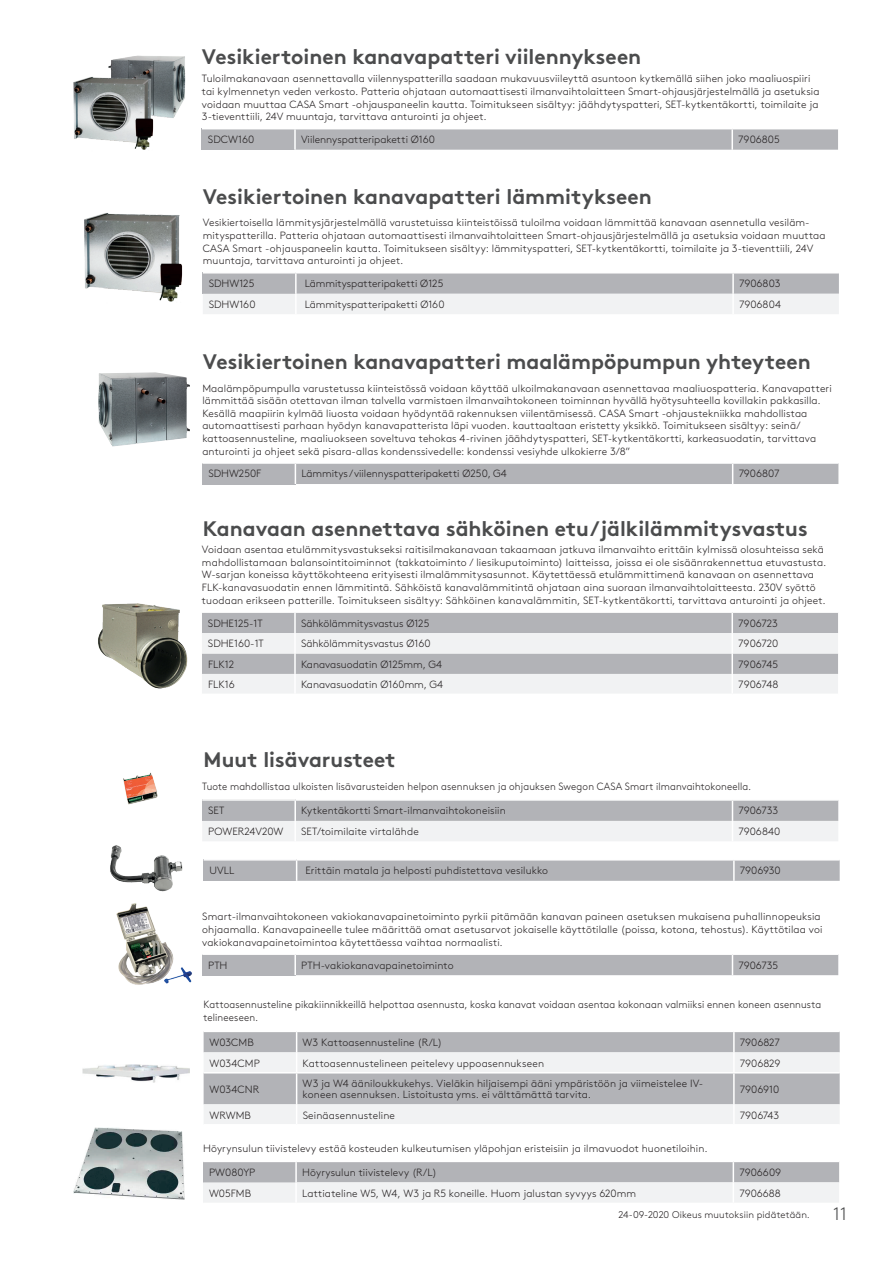
<style>
.page{position:relative;width:893px;height:1263px;background:#fff}
.page>*{position:absolute;margin:0;border:0;box-sizing:border-box;transform-origin:0 0}
.t1{font:700 21px "Swegon Brown";color:#4b4c4d}
.t2{font:300 18px "Swegon Brown";color:#4b4c4d}
.t3{font:300 10.5px/12.6px "Swegon Brown";letter-spacing:.01em;color:#231f20}
.t4{font:300 10.5px/12.6px "Swegon Brown";letter-spacing:.01em;color:#231f20;scale:.95 1}
.t5{font:300 9.75px "Swegon Brown";letter-spacing:.015em;color:#231f20}
</style>
<div class="page">
<img style="left:110px;top:845px;width:73px;height:47px">
<img style="left:73px;top:1127px;width:111px;height:73px">
<img style="left:116px;top:903px;width:76px;height:82px">
<img style="left:98px;top:372px;width:92px;height:74px">
<img style="left:123px;top:773px;width:35px;height:31px">
<img style="left:83px;top:1065px;width:107px;height:17px">
<div style="left:202px;top:954px;width:93px;height:21px;background:#b2b3b7"></div>
<hr style="left:294px;top:955px;width:2px;height:20px;background:#fff">
<div style="left:296px;top:955px;width:542px;height:20px;background:#b2b3b7"></div>
<hr style="left:202px;top:953px;width:93px;height:2px;background:#fff">
<svg style="left:203px;top:1162px;width:636px;height:40px"></svg>
<svg style="left:202px;top:801px;width:636px;height:40px"></svg>
<svg style="left:203px;top:273px;width:636px;height:41px"></svg>
<hr style="left:295px;top:273px;width:2px;height:21px;background:#fff">
<hr style="left:732px;top:273px;width:2px;height:21px;background:#fff">
<hr style="left:295px;top:294px;width:2px;height:20px;background:#fff">
<hr style="left:732px;top:294px;width:2px;height:20px;background:#fff">
<div style="left:202px;top:129px;width:93px;height:21px;background:#b2b3b7"></div>
<svg style="left:296px;top:129px;width:542px;height:21px;background:#b4b5b9"></svg>
<hr style="left:294px;top:129px;width:2px;height:21px;background:#fff">
<hr style="left:731px;top:129px;width:2px;height:21px;background:#fff">
<div style="left:202px;top:463px;width:93px;height:21px;background:#b2b3b7"></div>
<div style="left:296px;top:464px;width:542px;height:20px;background:#b2b3b7"></div>
<hr style="left:202px;top:462px;width:93px;height:2px;background:#fff">
<img style="left:73px;top:55px;width:113px;height:95px">
<img style="left:84px;top:213px;width:99px;height:89px">
<img style="left:98px;top:603px;width:90px;height:86px">
<svg style="left:202px;top:613px;width:636px;height:80px"></svg>
<hr style="left:294px;top:613px;width:2px;height:20px;background:#fff">
<hr style="left:731px;top:613px;width:2px;height:20px;background:#fff">
<hr style="left:294px;top:633px;width:2px;height:20px;background:#fff">
<hr style="left:731px;top:633px;width:2px;height:20px;background:#fff">
<hr style="left:294px;top:653px;width:2px;height:21px;background:#fff">
<hr style="left:731px;top:653px;width:2px;height:21px;background:#fff">
<hr style="left:294px;top:674px;width:2px;height:20px;background:#fff">
<hr style="left:731px;top:674px;width:2px;height:20px;background:#fff">
<div style="left:204px;top:860px;width:93px;height:21px;background:#b2b3b7"></div>
<svg style="left:296px;top:860px;width:544px;height:21px;background:#b4b5b9"></svg>
<hr style="left:733px;top:860px;width:2px;height:21px;background:#fff">
<svg style="left:204px;top:1032px;width:636px;height:92px"></svg>
<hr style="left:733px;top:1104px;width:2px;height:20px;background:#fff">
<hr style="left:204px;top:1072px;width:93px;height:1px;background:#fff">
<hr style="left:297px;top:1072px;width:437px;height:1px;background:#fff">
<hr style="left:734px;top:1072px;width:106px;height:1px;background:#fff">
<h1 class="t1" style="left:202px;top:40px;width:441px">Vesikiertoinen kanavapatteri viilennykseen</h1>
<p class="t3" style="left:202px;top:72px;width:619px">Tuloilmakanavaan asennettavalla viilennyspatterilla saadaan mukavuusviileyttä asuntoon kytkemällä siihen joko maaliuospiiri tai kylmennetyn veden verkosto. Patteria ohjataan automaattisesti ilmanvaihtolaitteen Smart-ohjausjärjestelmällä ja asetuksia voidaan muuttaa CASA Smart -ohjauspaneelin kautta. Toimitukseen sisältyy: jäähdytyspatteri, SET-kytkentäkortti, toimilaite ja 3-tieventtiili, 24V muuntaja, tarvittava anturointi ja ohjeet.</p>
<p class="t3" style="left:208px;top:132px;width:48px">SDCW160</p>
<p class="t3" style="left:301px;top:132px;width:136px">Viilennyspatteripaketti Ø160</p>
<p class="t3" style="left:738px;top:132px;width:43px">7906805</p>
<h1 class="t1" style="left:203px;top:179px;width:450px">Vesikiertoinen kanavapatteri lämmitykseen</h1>
<p class="t3" style="left:203px;top:216px;width:624px">Vesikiertoisella lämmitysjärjestelmällä varustetuissa kiinteistöissä tuloilma voidaan lämmittää kanavaan asennetulla vesiläm&shy;mityspatterilla. Patteria ohjataan automaattisesti ilmanvaihtolaitteen Smart-ohjausjärjestelmällä ja asetuksia voidaan muuttaa CASA Smart -ohjauspaneelin kautta. Toimitukseen sisältyy: lämmityspatteri, SET-kytkentäkortti, toimilaite ja 3-tieventtiili, 24V muuntaja, tarvittava anturointi ja ohjeet.</p>
<p class="t3" style="left:209px;top:276px;width:47px">SDHW125</p>
<p class="t3" style="left:305px;top:276px;width:140px">Lämmityspatteripaketti Ø125</p>
<p class="t3" style="left:739px;top:276px;width:43px">7906803</p>
<p class="t3" style="left:209px;top:297px;width:48px">SDHW160</p>
<p class="t3" style="left:305px;top:297px;width:141px">Lämmityspatteripaketti Ø160</p>
<p class="t3" style="left:739px;top:297px;width:43px">7906804</p>
<h1 class="t1" style="left:203px;top:345px;width:609px">Vesikiertoinen kanavapatteri maalämpöpumpun yhteyteen</h1>
<p class="t3" style="left:202px;top:381px;width:631px">Maalämpöpumpulla varustetussa kiinteistössä voidaan käyttää ulkoilmakanavaan asennettavaa maaliuospatteria. Kanavapatteri lämmittää sisään otettavan ilman talvella varmistaen ilmanvaihtokoneen toiminnan hyvällä hyötysuhteella kovillakin pakkasilla.<br>Kesällä maapiirin kylmää liuosta voidaan hyödyntää rakennuksen viilentämisessä. CASA Smart -ohjaustekniikka mahdollistaa automaattisesti parhaan hyödyn kanavapatterista läpi vuoden. kauttaaltaan eristetty yksikkö. Toimitukseen sisältyy: seinä/ kattoasennusteline, maaliuokseen soveltuva tehokas 4-rivinen jäähdytyspatteri, SET-kytkentäkortti, karkeasuodatin, tarvittava anturointi ja ohjeet sekä pisara-allas kondenssivedelle: kondenssi vesiyhde ulkokierre 3/8”</p>
<p class="t3" style="left:208px;top:467px;width:55px">SDHW250F</p>
<p class="t3" style="left:301px;top:467px;width:207px">Lämmitys/viilennyspatteripaketti Ø250, G4</p>
<p class="t3" style="left:739px;top:467px;width:42px">7906807</p>
<h1 class="t1" style="left:203px;top:512px;width:606px">Kanavaan asennettava sähköinen etu/jälkilämmitysvastus</h1>
<p class="t3" style="left:202px;top:542px;width:626px">Voidaan asentaa etulämmitysvastukseksi raitisilmakanavaan takaamaan jatkuva ilmanvaihto erittäin kylmissä olosuhteissa sekä mahdollistamaan balansointitoiminnot (takkatoiminto / liesikuputoiminto) laitteissa, joissa ei ole sisäänrakennettua etuvastusta.<br>W-sarjan koneissa käyttökohteena erityisesti ilmalämmitysasunnot. Käytettäessä etulämmittimenä kanavaan on asennettava FLK-kanavasuodatin ennen lämmitintä. Sähköistä kanavalämmitintä ohjataan aina suoraan ilmanvaihtolaitteesta. 230V syöttö tuodaan erikseen patterille. Toimitukseen sisältyy: Sähköinen kanavalämmitin, SET-kytkentäkortti, tarvittava anturointi ja ohjeet.</p>
<p class="t3" style="left:208px;top:616px;width:56px">SDHE125-1T</p>
<p class="t3" style="left:301px;top:616px;width:130px">Sähkölämmitysvastus Ø125</p>
<p class="t3" style="left:738px;top:616px;width:41px">7906723</p>
<p class="t3" style="left:208px;top:637px;width:57px">SDHE160-1T</p>
<p class="t3" style="left:301px;top:637px;width:131px">Sähkölämmitysvastus Ø160</p>
<p class="t3" style="left:738px;top:637px;width:42px">7906720</p>
<p class="t3" style="left:208px;top:657px;width:28px">FLK12</p>
<p class="t3" style="left:301px;top:657px;width:142px">Kanavasuodatin Ø125mm, G4</p>
<p class="t3" style="left:738px;top:657px;width:41px">7906745</p>
<p class="t3" style="left:208px;top:677px;width:28px">FLK16</p>
<p class="t3" style="left:301px;top:677px;width:144px">Kanavasuodatin Ø160mm, G4</p>
<p class="t3" style="left:738px;top:677px;width:42px">7906748</p>
<h1 class="t1" style="left:204px;top:742px;width:193px">Muut lisävarusteet</h1>
<p class="t4" style="left:202px;top:779px;width:579px">Tuote mahdollistaa ulkoisten lisävarusteiden helpon asennuksen ja ohjauksen Swegon CASA Smart ilmanvaihtokoneella.</p>
<p class="t3" style="left:208px;top:804px;width:18px">SET</p>
<p class="t3" style="left:301px;top:804px;width:206px">Kytkentäkortti Smart-ilmanvaihtokoneisiin</p>
<p class="t3" style="left:738px;top:804px;width:41px">7906733</p>
<p class="t3" style="left:208px;top:824px;width:77px">POWER24V20W</p>
<p class="t3" style="left:301px;top:824px;width:119px">SET/toimilaite virtalähde</p>
<p class="t3" style="left:738px;top:824px;width:43px">7906840</p>
<p class="t3" style="left:210px;top:863px;width:26px">UVLL</p>
<p class="t3" style="left:305px;top:863px;width:244px">Erittäin matala ja helposti puhdistettava vesilukko</p>
<p class="t3" style="left:740px;top:863px;width:42px">7906930</p>
<p class="t3" style="left:202px;top:910px;width:622px">Smart-ilmanvaihtokoneen vakiokanavapainetoiminto pyrkii pitämään kanavan paineen asetuksen mukaisena puhallinnopeuksia ohjaamalla. Kanavapaineelle tulee määrittää omat asetusarvot jokaiselle käyttötilalle (poissa, kotona, tehostus). Käyttötilaa voi vakiokanavapainetoimintoa käytettäessa vaihtaa normaalisti.</p>
<p class="t3" style="left:208px;top:958px;width:21px">PTH</p>
<p class="t3" style="left:301px;top:958px;width:154px">PTH-vakiokanavapainetoiminto</p>
<p class="t3" style="left:738px;top:958px;width:41px">7906735</p>
<p class="t4" style="left:204px;top:998px;width:652px">Kattoasennusteline pikakiinnikkeillä helpottaa asennusta, koska kanavat voidaan asentaa kokonaan valmiiksi ennen koneen asennusta telineeseen.</p>
<p class="t3" style="left:210px;top:1035px;width:46px">W03CMB</p>
<p class="t3" style="left:303px;top:1035px;width:141px">W3 Kattoasennusteline (R/L)</p>
<p class="t3" style="left:740px;top:1035px;width:42px">7906827</p>
<p class="t3" style="left:210px;top:1056px;width:52px">W034CMP</p>
<p class="t3" style="left:303px;top:1056px;width:243px">Kattoasennustelineen peitelevy uppoasennukseen</p>
<p class="t3" style="left:740px;top:1056px;width:42px">7906829</p>
<p class="t3" style="left:210px;top:1082px;width:51px">W034CNR</p>
<p class="t3" style="left:303px;top:1076px;width:402px;line-height:11.7px">W3 ja W4 ääniloukkukehys. Vieläkin hiljaisempi ääni ympäristöön ja viimeistelee IV&shy;koneen asennuksen. Listoitusta yms. ei välttämättä tarvita.</p>
<p class="t3" style="left:740px;top:1082px;width:41px">7906910</p>
<p class="t3" style="left:210px;top:1108px;width:43px">WRWMB</p>
<p class="t3" style="left:303px;top:1108px;width:94px">Seinäasennusteline</p>
<p class="t3" style="left:740px;top:1108px;width:41px">7906743</p>
<p class="t3" style="left:203px;top:1141px;width:506px">Höyrynsulun tiivistelevy estää kosteuden kulkeutumisen yläpohjan eristeisiin ja ilmavuodot huonetiloihin.</p>
<p class="t3" style="left:209px;top:1165px;width:48px">PW080YP</p>
<p class="t3" style="left:302px;top:1165px;width:136px">Höyrysulun tiivistelevy (R/L)</p>
<p class="t3" style="left:739px;top:1165px;width:43px">7906609</p>
<p class="t3" style="left:209px;top:1186px;width:44px">W05FMB</p>
<p class="t3" style="left:302px;top:1186px;width:336px">Lattiateline W5, W4, W3 ja R5 koneille. Huom jalustan syvyys 620mm</p>
<p class="t3" style="left:739px;top:1186px;width:43px">7906688</p>
<p class="t5" style="left:618px;top:1207px;width:193px">24-09-2020 Oikeus muutoksiin pidätetään.</p>
<h2 class="t2" style="left:833px;top:1201px;width:15px">11</h2>
</div>
